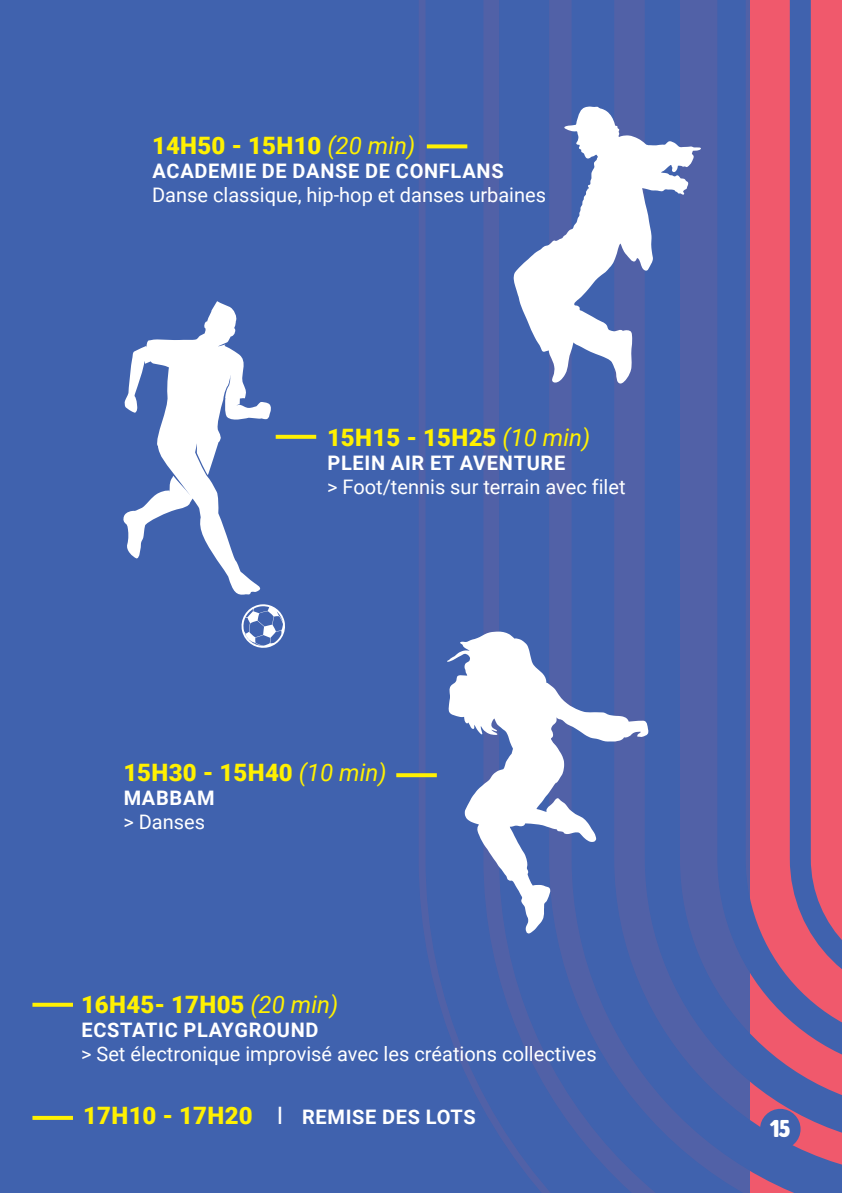
<style>
.page{position:relative;width:842px;height:1193px;background:#fff}
.page>*{position:absolute;margin:0;border:0;box-sizing:border-box;transform-origin:0 0}
.t1{font:900 24px "Roboto";letter-spacing:.01em;color:#fff101}
.t2{font:24px "HWT Artz";color:#fff}
.t3{font:20px "Roboto";color:#fff}
.t4{font:700 20px "Roboto";letter-spacing:.035em;color:#fff}
.s1{font-weight:400;font-style:italic}
.s2{font-weight:900;font-size:24px;color:#fff101}
.s3{font-weight:400;font-size:24px}
</style>
<div class="page">
<svg style="left:749px;top:0;width:93px;height:1193px;background:#a95c86"></svg>
<div style="left:0;top:0;width:749px;height:1193px;background:#4062ae"></div>
<svg style="left:123px;top:301px;width:148px;height:294px"></svg>
<svg style="left:241px;top:604px;width:44px;height:44px"></svg>
<svg style="left:447px;top:631px;width:202px;height:303px"></svg>
<svg style="left:513px;top:106px;width:189px;height:278px"></svg>
<svg style="left:427px;top:144px;width:40px;height:4px"></svg>
<svg style="left:276px;top:435px;width:40px;height:4px"></svg>
<svg style="left:396px;top:773px;width:41px;height:4px"></svg>
<svg style="left:32px;top:1002px;width:41px;height:4px"></svg>
<svg style="left:32px;top:1116px;width:41px;height:4px"></svg>
<div style="left:760px;top:1108px;width:40px;height:41px;background:#4062ae;border-radius:50%"></div>
<div style="left:811px;top:0;width:31px;height:980px;background:#f0596c"></div>
<p class="t1" style="left:152px;top:128px;width:265px">14H50 - 15H10 <span class="s1">(20 min)</span></p>
<p class="t4" style="left:152px;top:157px;width:353px">ACADEMIE DE DANSE DE CONFLANS</p>
<p class="t3" style="left:152px;top:181px;width:395px">Danse classique, hip-hop et danses urbaines</p>
<p class="t1" style="left:327px;top:420px;width:265px">15H15 - 15H25 <span class="s1">(10 min)</span></p>
<p class="t4" style="left:327px;top:448px;width:239px">PLEIN AIR ET AVENTURE</p>
<p class="t3" style="left:327px;top:472px;width:300px">&gt; Foot/tennis sur terrain avec filet</p>
<p class="t1" style="left:123px;top:756px;width:265px">15H30 - 15H40 <span class="s1">(10 min)</span></p>
<p class="t4" style="left:124px;top:784px;width:92px">MABBAM</p>
<p class="t3" style="left:123px;top:808px;width:83px">&gt; Danses</p>
<p class="t1" style="left:81px;top:988px;width:259px">16H45- 17H05 <span class="s1">(20 min)</span></p>
<p class="t4" style="left:81px;top:1016px;width:239px">ECSTATIC PLAYGROUND</p>
<p class="t3" style="left:81px;top:1040px;width:517px">&gt; Set électronique improvisé avec les créations collectives</p>
<p class="t4" style="left:83px;top:1102px;width:394px"><span class="s2">17H10 - 17H20</span> <span class="s3">I</span> REMISE DES LOTS</p>
<p class="t2" style="left:770px;top:1116px;width:22px">15</p>
</div>
